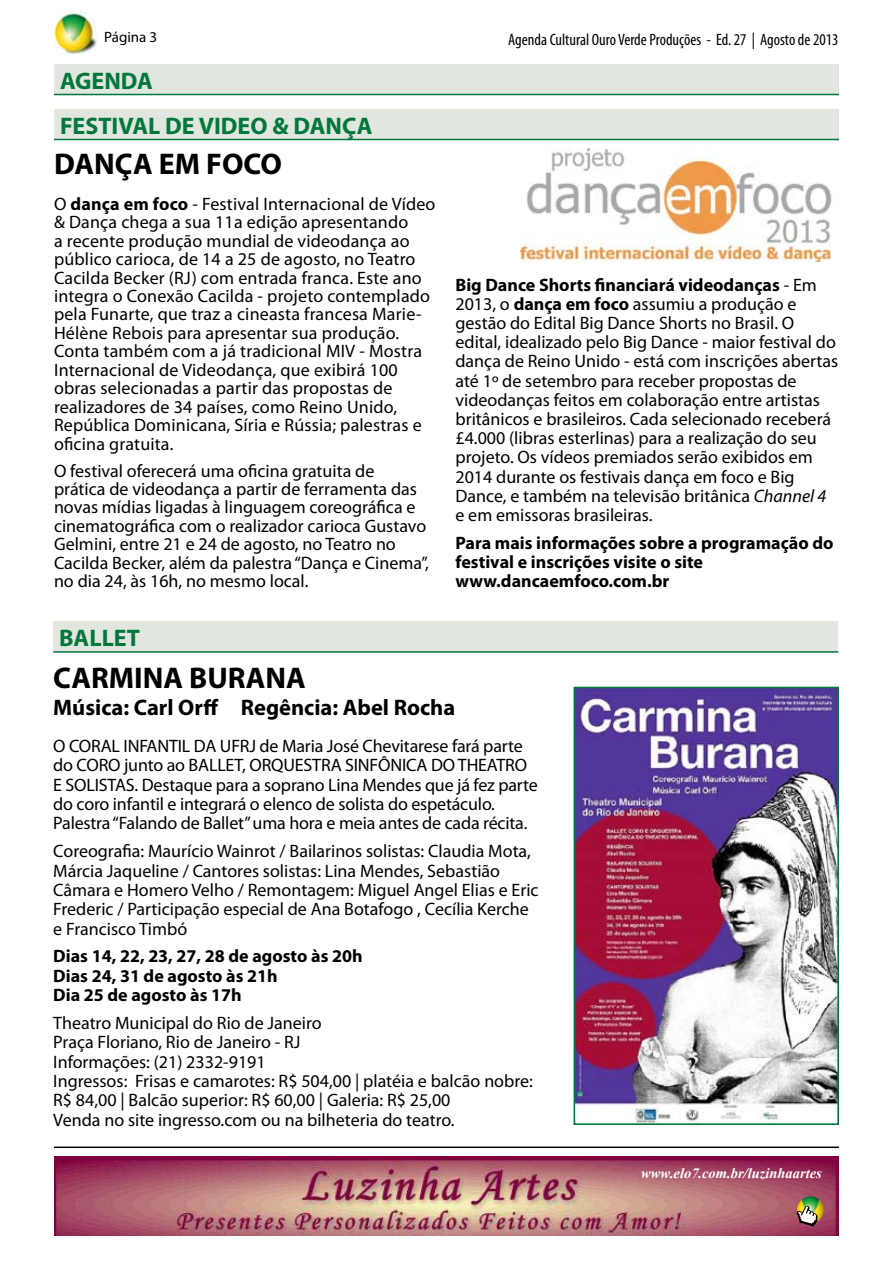
<style>
.page{position:relative;width:893px;height:1263px;background:#fff}
.page>*{position:absolute;margin:0;border:0;box-sizing:border-box;transform-origin:0 0}
.t1{font:700 30px "Myriad Pro";color:#000}
.t2{font:700 24px "Myriad Pro";color:#00783d}
.t3{font:700 22.5px "Myriad Pro";color:#000}
.t4{font:18px/18.5px "Myriad Pro";color:#000}
.t5{font:700 18px/19.4px "Myriad Pro";color:#000}
.t6{font:700 18px "Vijaya";color:#fff}
.t7{font:condensed 16.5px "Myriad Pro";color:#000}
.t8{font:15px "Myriad Pro";color:#000}
.s1{font-weight:700}
.s2{font-style:italic}
</style>
<div class="page">
<img style="left:54px;top:12px;width:43px;height:42px">
<div style="left:54px;top:110px;width:785px;height:30px;background:#e1e7de"></div>
<hr style="left:54px;top:139px;width:785px;height:1px;background:#00783d">
<div style="left:53px;top:622px;width:785px;height:30px;background:#e1e7de"></div>
<hr style="left:53px;top:651px;width:785px;height:2px;background:#00783d">
<img style="left:520px;top:149px;width:312px;height:113px">
<img style="left:577px;top:690px;width:259px;height:432px">
<div style="left:574px;top:687px;width:265px;height:438px;border:2px solid #00783d"></div>
<img style="left:54px;top:1157px;width:785px;height:79px">
<svg style="left:797px;top:1196px;width:27px;height:30px"></svg>
<hr style="left:54px;top:1146px;width:785px;height:2px;background:#000">
<div style="left:54px;top:64px;width:785px;height:30px;background:#e1e7de"></div>
<hr style="left:54px;top:94px;width:785px;height:1px;background:#00783d">
<p class="t8" style="left:104px;top:28px;width:55px">Página 3</p>
<p class="t7" style="left:508px;top:29px;width:332px">Agenda Cultural Ouro Verde Produções - Ed. 27 | Agosto de 2013</p>
<h2 class="t2" style="left:60px;top:65px;width:94px">AGENDA</h2>
<h2 class="t2" style="left:60px;top:110px;width:314px">FESTIVAL DE VIDEO &amp; DANÇA</h2>
<h1 class="t1" style="left:54px;top:144px;width:229px">DANÇA EM FOCO</h1>
<p class="t4" style="left:54px;top:194px;width:383px">O <span class="s1">dança em foco</span> - Festival Internacional de Vídeo &amp; Dança chega a sua 11a edição apresentando<br>a recente produção mundial de videodança ao público carioca, de 14 a 25 de agosto, no Teatro Cacilda Becker (RJ) com entrada franca. Este ano integra o Conexão Cacilda - projeto contemplado pela Funarte, que traz a cineasta francesa Marie-Hélène Rebois para apresentar sua produção.<br>Conta também com a já tradicional MIV - Mostra Internacional de Videodança, que exibirá 100 obras selecionadas a partir das propostas de realizadores de 34 países, como Reino Unido, República Dominicana, Síria e Rússia; palestras e oficina gratuita.</p>
<p class="t4" style="left:54px;top:461px;width:376px">O festival oferecerá uma oficina gratuita de prática de videodança a partir de ferramenta das novas mídias ligadas à linguagem coreográfica e cinematográfica com o realizador carioca Gustavo Gelmini, entre 21 e 24 de agosto, no Teatro no Cacilda Becker, além da palestra “Dança e Cinema”, no dia 24, às 16h, no mesmo local.</p>
<h2 class="t2" style="left:59px;top:622px;width:82px">BALLET</h2>
<p class="t4" style="left:455px;top:275px;width:384px;line-height:19.2px"><span class="s1">Big Dance Shorts financiará videodanças</span> - Em 2013, o <span class="s1">dança em foco</span> assumiu a produção e gestão do Edital Big Dance Shorts no Brasil. O edital, idealizado pelo Big Dance - maior festival do dança de Reino Unido - está com inscrições abertas até 1º de setembro para receber propostas de videodanças feitos em colaboração entre artistas britânicos e brasileiros. Cada selecionado receberá £4.000 (libras esterlinas) para a realização do seu projeto. Os vídeos premiados serão exibidos em 2014 durante os festivais dança em foco e Big Dance, e também na televisão britânica <span class="s2">Channel 4 </span>e em emissoras brasileiras.</p>
<p class="t5" style="left:455px;top:532px;width:380px">Para mais informações sobre a programação do festival e inscrições visite o site www.dancaemfoco.com.br</p>
<h1 class="t1" style="left:53px;top:658px;width:254px">CARMINA BURANA</h1>
<p class="t3" style="left:53px;top:693px;width:403px">Música: Carl Orff Regência: Abel Rocha</p>
<p class="t4" style="left:53px;top:736px;width:486px;line-height:19.4px">O CORAL INFANTIL DA UFRJ de Maria José Chevitarese fará parte do CORO junto ao BALLET, ORQUESTRA SINFÔNICA DO THEATRO E SOLISTAS. Destaque para a soprano Lina Mendes que já fez parte do coro infantil e integrará o elenco de solista do espetáculo.<br>Palestra “Falando de Ballet” uma hora e meia antes de cada récita.</p>
<p class="t4" style="left:53px;top:841px;width:487px;line-height:19.4px">Coreografia: Maurício Wainrot / Bailarinos solistas: Claudia Mota, Márcia Jaqueline / Cantores solistas: Lina Mendes, Sebastião Câmara e Homero Velho / Remontagem: Miguel Angel Elias e Eric Frederic / Participação especial de Ana Botafogo , Cecília Kerche e Francisco Timbó</p>
<p class="t5" style="left:53px;top:946px;width:311px">Dias 14, 22, 23, 27, 28 de agosto às 20h<br>Dias 24, 31 de agosto às 21h<br>Dia 25 de agosto às 17h</p>
<p class="t4" style="left:53px;top:1013px;width:481px;line-height:19.4px">Theatro Municipal do Rio de Janeiro<br>Praça Floriano, Rio de Janeiro - RJ<br>Informações: (21) 2332-9191<br>Ingressos: Frisas e camarotes: R$ 504,00 | platéia e balcão nobre:<br>R$ 84,00 | Balcão superior: R$ 60,00 | Galeria: R$ 25,00<br>Venda no site ingresso.com ou na bilheteria do teatro.</p>
<p class="t6" style="left:641px;top:1159px;width:182px">www.elo7.com.br/luzinhaartes</p>
</div>
